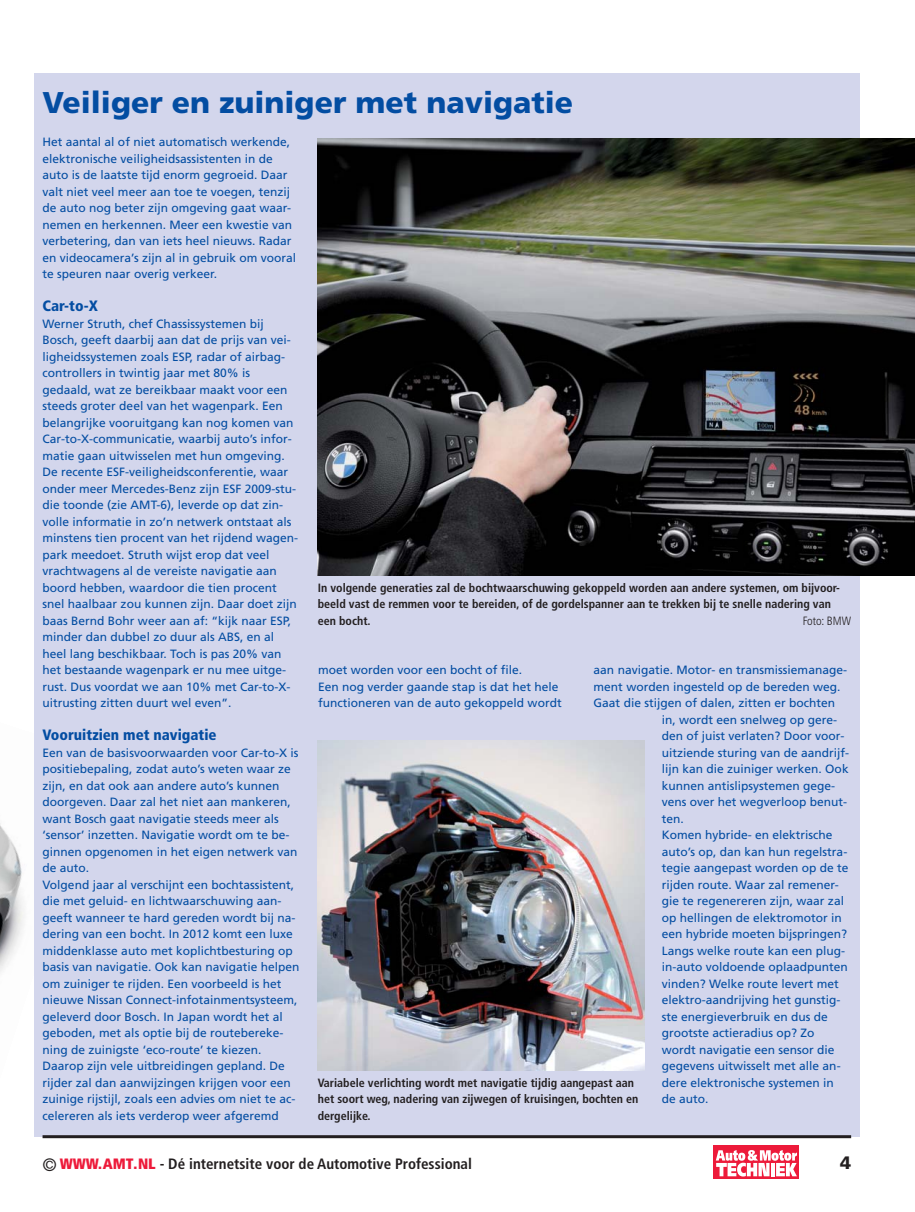
<style>
.page{position:relative;width:915px;height:1212px;background:#fff}
.page>*{position:absolute;margin:0;border:0;box-sizing:border-box;transform-origin:0 0}
.t1{font:900 30px "Frutiger LT Std";color:#034da2}
.t2{font:900 18px "Frutiger LT Std";color:#231f20}
.t3{font:700 condensed 15px "Frutiger";color:#231f20}
.t4{font:900 condensed 15px "Frutiger LT Std";color:#034da2}
.t5{font:12px/16.5px "Frutiger LT Std";color:#034da2}
.t6{font:700 condensed 12px/16.5px "Frutiger LT Std";color:#231f20}
.t7{font:300 condensed 12px "Frutiger LT Std";color:#231f20}
.s1{font-weight:400;font-size:18px}
.s2{font-weight:900;color:#ed1a3a}
</style>
<div class="page">
<img style="left:0;top:823px;width:103px;height:316px">
<div style="left:34px;top:73px;width:825px;height:1063px;background:#d3d6ec"></div>
<hr style="left:43px;top:1135px;width:807px;height:3px;background:#231f20">
<img style="left:317px;top:138px;width:597px;height:437px">
<img style="left:317px;top:741px;width:327px;height:330px">
<div style="left:713px;top:1146px;width:86px;height:33px;background:#ed1a3a"></div>
<svg style="left:715px;top:1150px;width:81px;height:26px"></svg>
<h1 class="t1" style="left:43px;top:91px;width:532px">Veiliger en zuiniger met navigatie</h1>
<p class="t5" style="left:43px;top:135px;width:255px">Het aantal al of niet automatisch werkende, elektronische veiligheidsassistenten in de auto is de laatste tijd enorm gegroeid. Daar valt niet veel meer aan toe te voegen, tenzij de auto nog beter zijn omgeving gaat waar&shy;nemen en herkennen. Meer een kwestie van verbetering, dan van iets heel nieuws. Radar en videocamera’s zijn al in gebruik om vooral te speuren naar overig verkeer.</p>
<p class="t4" style="left:43px;top:300px;width:57px">Car-to-X</p>
<p class="t5" style="left:43px;top:316px;width:257px">Werner Struth, chef Chassissystemen bij Bosch, geeft daarbij aan dat de prijs van vei&shy;ligheidssystemen zoals ESP, radar of airbag&shy;controllers in twintig jaar met 80% is gedaald, wat ze bereikbaar maakt voor een steeds groter deel van het wagenpark. Een belangrijke vooruitgang kan nog komen van Car-to-X-communicatie, waarbij auto’s infor&shy;matie gaan uitwisselen met hun omgeving.<br>De recente ESF-veiligheidsconferentie, waar onder meer Mercedes-Benz zijn ESF 2009-stu&shy;die toonde (zie AMT-6), leverde op dat zin&shy;volle informatie in zo’n netwerk ontstaat als minstens tien procent van het rijdend wagen&shy;park meedoet. Struth wijst erop dat veel vrachtwagens al de vereiste navigatie aan boord hebben, waardoor die tien procent snel haalbaar zou kunnen zijn. Daar doet zijn baas Bernd Bohr weer aan af: “kijk naar ESP, minder dan dubbel zo duur als ABS, en al heel lang beschikbaar. Toch is pas 20% van het bestaande wagenpark er nu mee uitge&shy;rust. Dus voordat we aan 10% met Car-to-X&shy;uitrusting zitten duurt wel even”.</p>
<p class="t4" style="left:43px;top:729px;width:175px">Vooruitzien met navigatie</p>
<p class="t5" style="left:43px;top:745px;width:258px">Een van de basisvoorwaarden voor Car-to-X is positiebepaling, zodat auto’s weten waar ze zijn, en dat ook aan andere auto’s kunnen doorgeven. Daar zal het niet aan mankeren, want Bosch gaat navigatie steeds meer als ‘sensor’ inzetten. Navigatie wordt om te be&shy;ginnen opgenomen in het eigen netwerk van de auto.<br>Volgend jaar al verschijnt een bochtassistent, die met geluid- en lichtwaarschuwing aan&shy;geeft wanneer te hard gereden wordt bij na&shy;dering van een bocht. In 2012 komt een luxe middenklasse auto met koplichtbesturing op basis van navigatie. Ook kan navigatie helpen om zuiniger te rijden. Een voorbeeld is het nieuwe Nissan Connect-infotainmentsysteem, geleverd door Bosch. In Japan wordt het al geboden, met als optie bij de routebereke&shy;ning de zuinigste ‘eco-route’ te kiezen.<br>Daarop zijn vele uitbreidingen gepland. De rijder zal dan aanwijzingen krijgen voor een zuinige rijstijl, zoals een advies om niet te ac&shy;celereren als iets verderop weer afgeremd</p>
<p class="t6" style="left:317px;top:580px;width:523px">In volgende generaties zal de bochtwaarschuwing gekoppeld worden aan andere systemen, om bijvoor&shy;beeld vast de remmen voor te bereiden, of de gordelspanner aan te trekken bij te snelle nadering van een bocht.</p>
<p class="t7" style="left:802px;top:614px;width:50px">Foto: BMW</p>
<p class="t5" style="left:318px;top:663px;width:245px">moet worden voor een bocht of file.<br>Een nog verder gaande stap is dat het hele functioneren van de auto gekoppeld wordt</p>
<p class="t5" style="left:593px;top:663px;width:255px">aan navigatie. Motor- en transmissiemanage-</p>
<p class="t5" style="left:593px;top:679px;width:248px">ment worden ingesteld op de bereden weg.</p>
<p class="t5" style="left:593px;top:696px;width:243px">Gaat die stijgen of dalen, zitten er bochten</p>
<p class="t5" style="left:661px;top:712px;width:177px">in, wordt een snelweg op gere-</p>
<p class="t5" style="left:661px;top:729px;width:184px">den of juist verlaten? Door voor-</p>
<p class="t5" style="left:661px;top:745px;width:189px">uitziende sturing van de aandrijf-</p>
<p class="t5" style="left:661px;top:762px;width:188px">lijn kan die zuiniger werken. Ook</p>
<p class="t5" style="left:661px;top:778px;width:175px">kunnen antislipsystemen gege-</p>
<p class="t5" style="left:661px;top:795px;width:187px">vens over het wegverloop benut-</p>
<p class="t5" style="left:661px;top:811px;width:24px">ten.</p>
<p class="t5" style="left:661px;top:828px;width:172px">Komen hybride- en elektrische</p>
<p class="t5" style="left:661px;top:844px;width:187px">auto’s op, dan kan hun regelstra-</p>
<p class="t5" style="left:661px;top:861px;width:188px">tegie aangepast worden op de te</p>
<p class="t5" style="left:661px;top:877px;width:178px">rijden route. Waar zal remener-</p>
<p class="t5" style="left:661px;top:894px;width:184px">gie te regenereren zijn, waar zal</p>
<p class="t5" style="left:661px;top:910px;width:182px">op hellingen de elektromotor in</p>
<p class="t5" style="left:661px;top:927px;width:187px">een hybride moeten bijspringen?</p>
<p class="t5" style="left:661px;top:943px;width:185px">Langs welke route kan een plug-</p>
<p class="t5" style="left:661px;top:960px;width:188px">in-auto voldoende oplaadpunten</p>
<p class="t5" style="left:661px;top:976px;width:179px">vinden? Welke route levert met</p>
<p class="t5" style="left:661px;top:993px;width:180px">elektro-aandrijving het gunstig-</p>
<p class="t5" style="left:661px;top:1009px;width:168px">ste energieverbruik en dus de</p>
<p class="t5" style="left:661px;top:1026px;width:154px">grootste actieradius op? Zo</p>
<p class="t5" style="left:661px;top:1042px;width:174px">wordt navigatie een sensor die</p>
<p class="t5" style="left:661px;top:1059px;width:180px">gegevens uitwisselt met alle an-</p>
<p class="t5" style="left:661px;top:1075px;width:174px">dere elektronische systemen in</p>
<p class="t5" style="left:661px;top:1092px;width:48px">de auto.</p>
<p class="t6" style="left:317px;top:1075px;width:322px">Variabele verlichting wordt met navigatie tijdig aangepast aan het soort weg, nadering van zijwegen of kruisingen, bochten en dergelijke.</p>
<p class="t3" style="left:43px;top:1158px;width:431px"><span class="s1">©</span> <span class="s2">WWW.AMT.NL</span> - Dé internetsite voor de Automotive Professional</p>
<h2 class="t2" style="left:839px;top:1156px;width:13px">4</h2>
</div>
